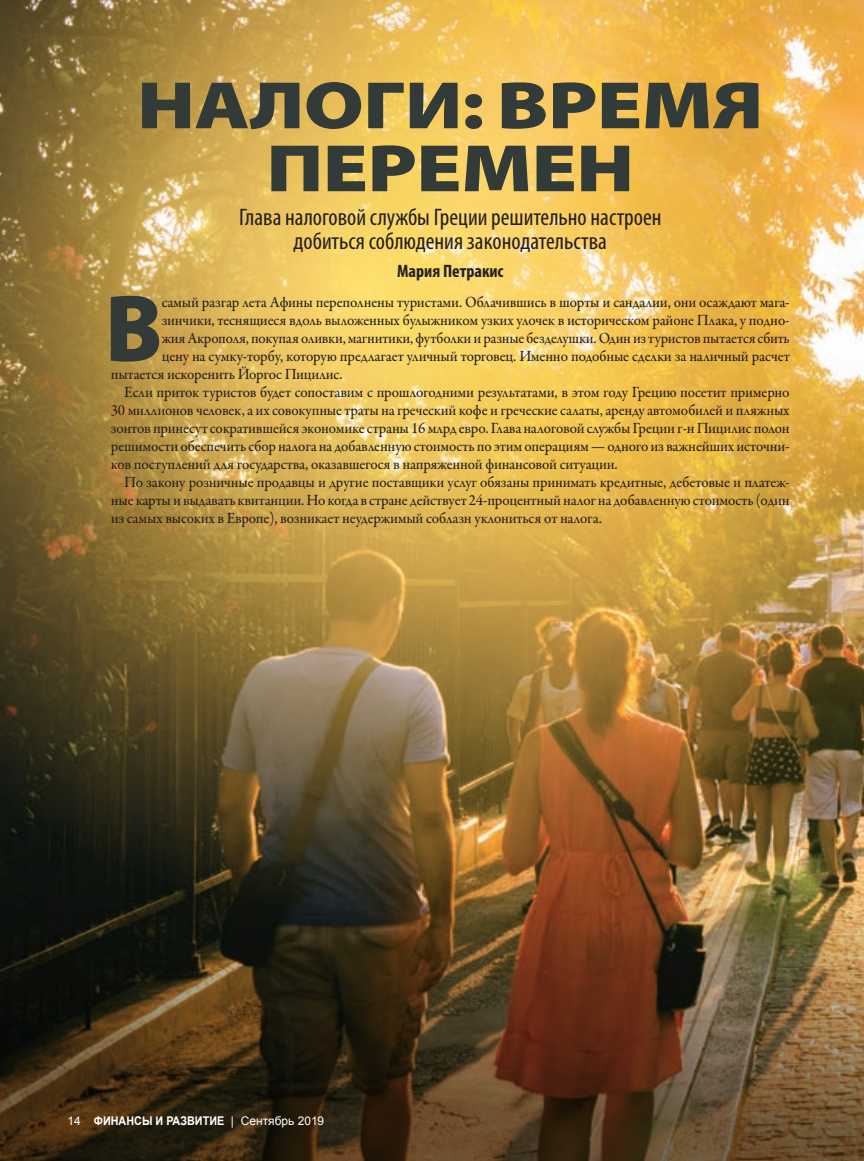
<style>
.page{position:relative;width:864px;height:1161px;background:#fff}
.page>*{position:absolute;margin:0;border:0;box-sizing:border-box;transform-origin:0 0}
.t1{font:900 95.85px "Myriad Pro";color:#333b39;scale:.95 1}
.t2{font:900 67.5px/63px "Myriad Pro";letter-spacing:-.01em;color:#333b39;text-align:center;scale:1.22 1}
.t3{font:condensed 24px/24px "Myriad Pro";color:#231f20;text-align:center}
.t4{font:700 condensed 18px "Myriad Pro";color:#231f20}
.t5{font:500 15.75px "Garamond Premr Pro";letter-spacing:-.01em;color:#231f20;scale:.95 1}
.t6{font:500 15.75px "Garamond Premr Pro";letter-spacing:-.01em;color:#231f20;scale:.94 1}
.t7{font:700 12px "Arial";color:#fff;scale:.9 1}
.s1{font-weight:400}
</style>
<div class="page">
<svg style="left:0;top:927px;width:864px;height:234px;background:#4c351d"></svg>
<img style="left:0;top:0;width:864px;height:927px">
<h2 class="t2" style="left:137px;top:75px;width:515px">НАЛОГИ: ВРЕМЯ<br>ПЕРЕМЕН</h2>
<h3 class="t3" style="left:239px;top:206px;width:424px">Глава налоговой службы Греции решительно настроен добиться соблюдения законодательства</h3>
<p class="t4" style="left:397px;top:261px;width:108px">Мария Петракис</p>
<h1 class="t1" style="left:105px;top:274px;width:62px">В</h1>
<p class="t5" style="left:162px;top:292px;width:663px">самый разгар лета Афины переполнены туристами. Облачившись в шорты и сандалии, они осаждают мага-</p>
<p class="t5" style="left:162px;top:310px;width:663px">зинчики, теснящиеся вдоль выложенных булыжником узких улочек в историческом районе Плака, у подно-</p>
<p class="t6" style="left:162px;top:328px;width:670px">жия Акрополя, покупая оливки, магнитики, футболки и разные безделушки. Один из туристов пытается сбить</p>
<p class="t5" style="left:162px;top:346px;width:663px">цену на сумку-торбу, которую предлагает уличный торговец. Именно подобные сделки за наличный расчет</p>
<p class="t5" style="left:111px;top:364px;width:245px">пытается искоренить Йоргос Пицилис.</p>
<p class="t5" style="left:124px;top:382px;width:702px">Если приток туристов будет сопоставим с прошлогодними результатами, в этом году Грецию посетит примерно</p>
<p class="t5" style="left:111px;top:400px;width:716px">30 миллионов человек, а их совокупные траты на греческий кофе и греческие салаты, аренду автомобилей и пляжных</p>
<p class="t5" style="left:111px;top:418px;width:716px">зонтов принесут сократившейся экономике страны 16 млрд евро. Глава налоговой службы Греции г-н Пицилис полон</p>
<p class="t5" style="left:111px;top:436px;width:716px">решимости обеспечить сбор налога на добавленную стоимость по этим операциям — одного из важнейших источни-</p>
<p class="t5" style="left:111px;top:454px;width:535px">ков поступлений для государства, оказавшегося в напряженной финансовой ситуации.</p>
<p class="t5" style="left:124px;top:472px;width:702px">По закону розничные продавцы и другие поставщики услуг обязаны принимать кредитные, дебетовые и платеж-</p>
<p class="t5" style="left:111px;top:490px;width:716px">ные карты и выдавать квитанции. Но когда в стране действует 24-процентный налог на добавленную стоимость (один</p>
<p class="t5" style="left:111px;top:508px;width:518px">из самых высоких в Европе), возникает неудержимый соблазн уклониться от налога.</p>
<p class="t7" style="left:68px;top:1113px;width:287px"><span class="s1">14</span> ФИНАНСЫ И РАЗВИТИЕ <span class="s1">| Сентябрь 2019</span></p>
</div>
